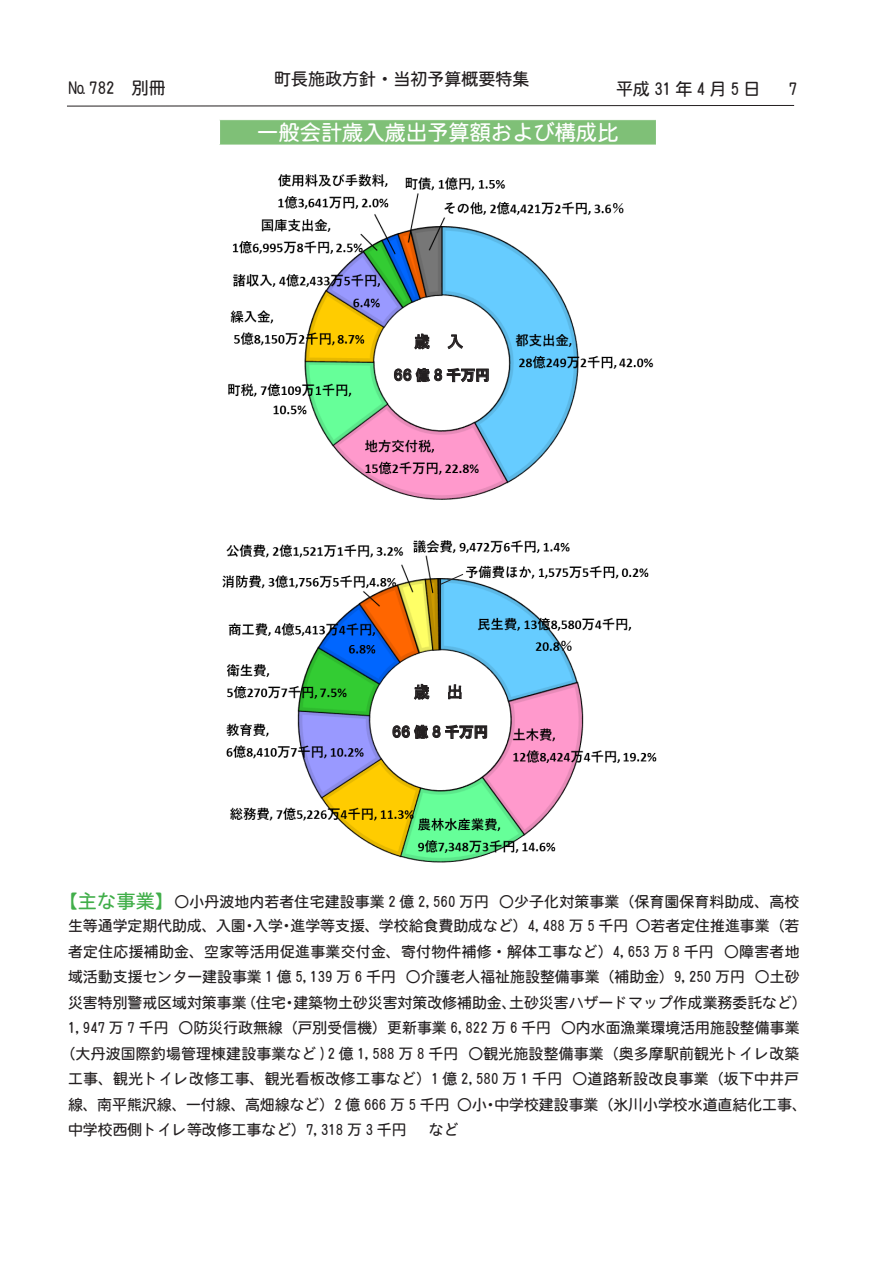
<style>
.page{position:relative;width:893px;height:1263px;background:#fff}
.page>*{position:absolute;margin:0;border:0;box-sizing:border-box;transform-origin:0 0}
.t1{font:21.3px "DFHS Maru Gothic W4 WIN RKSJ H";color:#fff}
.t2{font:16.95px "DFHS Maru Gothic W4 WIN RKSJ H";color:#231f20}
.t3{font:16.95px "DFHS Maru Gothic W4 WIN RKSJ H";letter-spacing:.25em;color:#231f20}
.t4{font:16.35px "MS Gothic";color:#231f20}
.t5{font:14.85px "DFHS Maru Gothic W4 WIN RKSJ H";color:#231f20}
.t6{font:14.85px "DFHS Maru Gothic W4 WIN RKSJ H";letter-spacing:.02em;color:#231f20}
.t7{font:14.4px "HGP Soei Kakugothic UB";color:#231f20}
.s1{font-size:19.2px;color:#40ae49}
</style>
<div class="page">
<svg style="left:67px;top:105px;width:727px;height:2px"></svg>
<div style="left:220px;top:120px;width:436px;height:25px;background:#7fc077"></div>
<img style="left:228px;top:174px;width:426px;height:326px">
<img style="left:222px;top:540px;width:435px;height:323px">
<div style="left:396px;top:324px;width:85px;height:34px;background:#fff"></div>
<svg style="left:414px;top:334px;width:16px;height:16px"></svg>
<svg style="left:447px;top:335px;width:16px;height:14px"></svg>
<svg style="left:439px;top:573px;width:25px;height:12px"></svg>
<div style="left:383px;top:357px;width:117px;height:34px;background:#fff"></div>
<svg style="left:394px;top:368px;width:95px;height:14px"></svg>
<div style="left:382px;top:714px;width:121px;height:33px;background:#fff"></div>
<svg style="left:392px;top:725px;width:95px;height:14px"></svg>
<div style="left:396px;top:674px;width:85px;height:34px;background:#fff"></div>
<svg style="left:414px;top:684px;width:15px;height:16px"></svg>
<svg style="left:448px;top:684px;width:13px;height:15px"></svg>
<p class="t2" style="left:274px;top:70px;width:257px">町長施政方針・当初予算概要特集</p>
<p class="t2" style="left:68px;top:80px;width:99px">№ 782　別冊</p>
<p class="t3" style="left:616px;top:81px;width:146px">平成31年4月5日</p>
<h1 class="t1" style="left:257px;top:122px;width:363px">一般会計歳入歳出予算額および構成比</h1>
<p class="t2" style="left:789px;top:81px;width:10px">7</p>
<p class="t4" style="left:414px;top:333px;width:51px">歳 入</p>
<p class="t7" style="left:394px;top:368px;width:98px">66 億 8 千万円</p>
<p class="t4" style="left:414px;top:683px;width:51px">歳 出</p>
<p class="t7" style="left:392px;top:725px;width:98px">66 億 8 千万円</p>
<p class="t5" style="left:58px;top:894px;width:742px"><span class="s1">【主な事業】</span>〇小丹波地内若者住宅建設事業 2 億 2,560 万円 〇少子化対策事業（保育園保育料助成、高校</p>
<p class="t5" style="left:68px;top:918px;width:733px">生等通学定期代助成、入園・入学・進学等支援、学校給食費助成など）4,488 万 5 千円 〇若者定住推進事業（若</p>
<p class="t6" style="left:68px;top:944px;width:733px">者定住応援補助金、空家等活用促進事業交付金、寄付物件補修・解体工事など）4,653 万 8 千円 〇障害者地</p>
<p class="t5" style="left:68px;top:969px;width:733px">域活動支援センター建設事業 1 億 5,139 万 6 千円 〇介護老人福祉施設整備事業（補助金）9,250 万円 〇土砂</p>
<p class="t5" style="left:68px;top:995px;width:740px">災害特別警戒区域対策事業（住宅・建築物土砂災害対策改修補助金、土砂災害ハザードマップ作成業務委託など）</p>
<p class="t5" style="left:68px;top:1020px;width:733px">1,947 万 7 千円 〇防災行政無線（戸別受信機）更新事業 6,822 万 6 千円 〇内水面漁業環境活用施設整備事業</p>
<p class="t5" style="left:61px;top:1046px;width:740px">（大丹波国際釣場管理棟建設事業など )2 億 1,588 万 8 千円 〇観光施設整備事業（奥多摩駅前観光トイレ改築</p>
<p class="t6" style="left:68px;top:1072px;width:733px">工事、観光トイレ改修工事、観光看板改修工事など）1 億 2,580 万 1 千円 〇道路新設改良事業（坂下中井戸</p>
<p class="t5" style="left:68px;top:1097px;width:740px">線、南平熊沢線、一付線、高畑線など）2 億 666 万 5 千円 〇小・中学校建設事業（氷川小学校水道直結化工事、</p>
<p class="t5" style="left:68px;top:1123px;width:392px">中学校西側トイレ等改修工事など）7,318 万 3 千円 　など</p>
</div>
